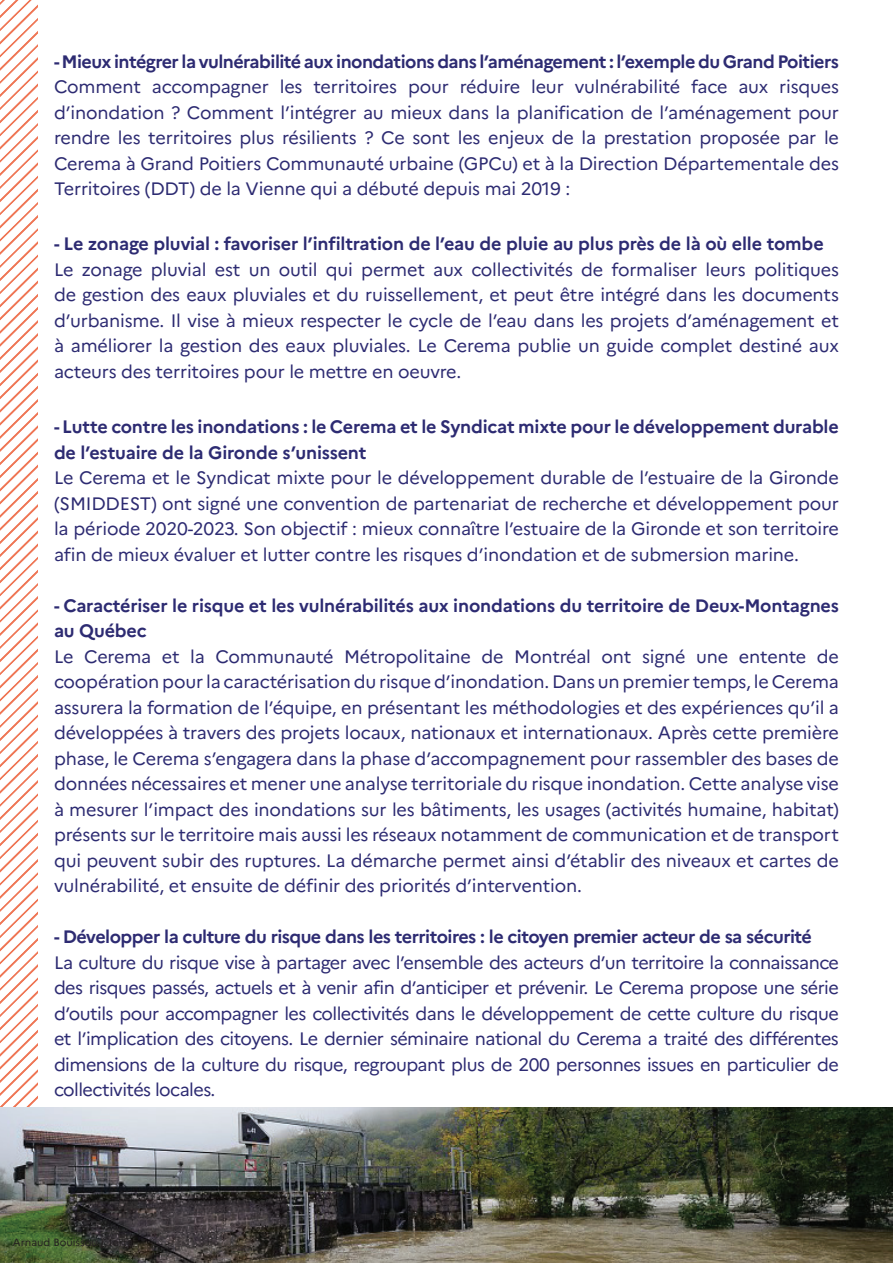
<style>
.page{position:relative;width:893px;height:1263px;background:#fff}
.page>*{position:absolute;margin:0;border:0;box-sizing:border-box;transform-origin:0 0}
.t1{font:18px/25.5px "Marianne";letter-spacing:-.01em;color:#2d2b72;text-align:justify}
.t2{font:700 18px/25.5px "Marianne";letter-spacing:-.015em;color:#2d2b72}
.t3{font:10.5px "Marianne";color:#231f20}
</style>
<div class="page">
<img style="left:0;top:0;width:37px;height:1108px">
<img style="left:0;top:1108px;width:893px;height:155px">
<p class="t2" style="left:54px;top:48px;width:786px">- Mieux intégrer la vulnérabilité aux inondations dans l’aménagement : l’exemple du Grand Poitiers</p>
<p class="t1" style="left:54px;top:74px;width:786px">Comment accompagner les territoires pour réduire leur vulnérabilité face aux risques d’inondation ? Comment l’intégrer au mieux dans la planification de l’aménagement pour rendre les territoires plus résilients ? Ce sont les enjeux de la prestation proposée par le Cerema à Grand Poitiers Communauté urbaine (GPCu) et à la Direction Départementale des Territoires (DDT) de la Vienne qui a débuté depuis mai 2019 :</p>
<p class="t2" style="left:54px;top:231px;width:771px">- Le zonage pluvial : favoriser l’infiltration de l’eau de pluie au plus près de là où elle tombe</p>
<p class="t1" style="left:54px;top:257px;width:786px">Le zonage pluvial est un outil qui permet aux collectivités de formaliser leurs politiques de gestion des eaux pluviales et du ruissellement, et peut être intégré dans les documents d’urbanisme. Il vise à mieux respecter le cycle de l’eau dans les projets d’aménagement et à améliorer la gestion des eaux pluviales. Le Cerema publie un guide complet destiné aux acteurs des territoires pour le mettre en oeuvre.</p>
<p class="t2" style="left:54px;top:414px;width:786px">- Lutte contre les inondations : le Cerema et le Syndicat mixte pour le développement durable de l’estuaire de la Gironde s’unissent</p>
<p class="t1" style="left:54px;top:465px;width:786px">Le Cerema et le Syndicat mixte pour le développement durable de l’estuaire de la Gironde (SMIDDEST) ont signé une convention de partenariat de recherche et développement pour la période 2020-2023. Son objectif : mieux connaître l’estuaire de la Gironde et son territoire afin de mieux évaluer et lutter contre les risques d’inondation et de submersion marine.</p>
<p class="t2" style="left:54px;top:592px;width:786px">- Caractériser le risque et les vulnérabilités aux inondations du territoire de Deux-Montagnes au Québec</p>
<p class="t1" style="left:54px;top:643px;width:786px">Le Cerema et la Communauté Métropolitaine de Montréal ont signé une entente de coopération pour la caractérisation du risque d’inondation. Dans un premier temps, le Cerema assurera la formation de l’équipe, en présentant les méthodologies et des expériences qu’il a développées à travers des projets locaux, nationaux et internationaux. Après cette première phase, le Cerema s’engagera dans la phase d’accompagnement pour rassembler des bases de données nécessaires et mener une analyse territoriale du risque inondation. Cette analyse vise à mesurer l’impact des inondations sur les bâtiments, les usages (activités humaine, habitat) présents sur le territoire mais aussi les réseaux notamment de communication et de transport qui peuvent subir des ruptures. La démarche permet ainsi d’établir des niveaux et cartes de vulnérabilité, et ensuite de définir des priorités d’intervention.</p>
<p class="t2" style="left:54px;top:924px;width:759px">- Développer la culture du risque dans les territoires : le citoyen premier acteur de sa sécurité</p>
<p class="t1" style="left:54px;top:949px;width:786px">La culture du risque vise à partager avec l’ensemble des acteurs d’un territoire la connaissance des risques passés, actuels et à venir afin d’anticiper et prévenir. Le Cerema propose une série d’outils pour accompagner les collectivités dans le développement de cette culture du risque et l’implication des citoyens. Le dernier séminaire national du Cerema a traité des différentes dimensions de la culture du risque, regroupant plus de 200 personnes issues en particulier de collectivités locales.</p>
<p class="t3" style="left:13px;top:1236px;width:122px">Arnaud Bouissou / Terra</p>
</div>
